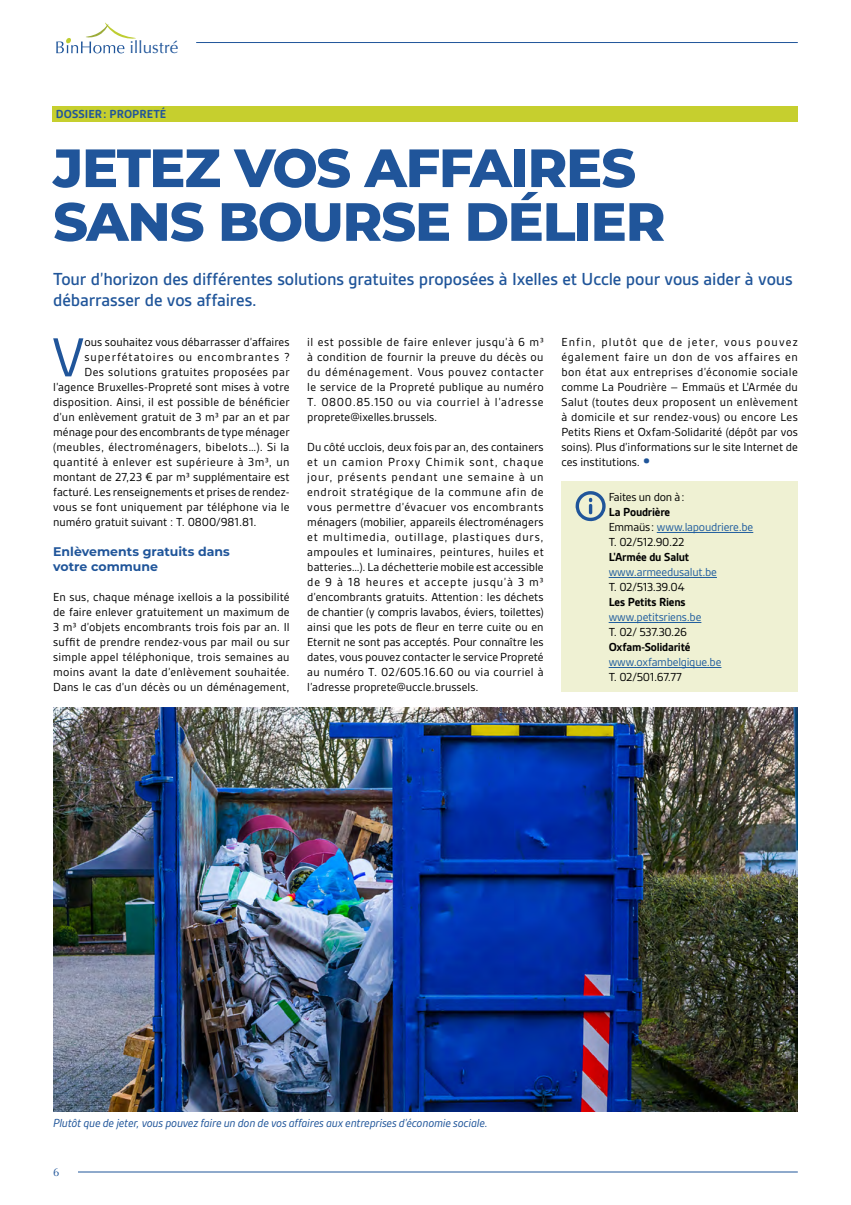
<style>
.page{position:relative;width:851px;height:1205px;background:#fff}
.page>*{position:absolute;margin:0;border:0;box-sizing:border-box;transform-origin:0 0}
.Body{font:59.12px "Gesta";color:#20559a}
.t1{font:800 53.75px/53.8px "Montserrat";letter-spacing:-.025em;color:#20559a}
.Chapeau_Article{font:500 18.75px/21.2px "Gesta";letter-spacing:-.005em;color:#20559a}
.t2{font:17px "Optima";letter-spacing:.005em;color:#20559a}
.Body-2{font:12.5px/15px "Gesta";letter-spacing:.01em;color:#000;text-align:justify}
.Titre_body{font:12.5px/15px "Gesta";letter-spacing:-.02em;color:#000}
.Légende{font:italic 12.5px "Gesta";letter-spacing:-.02em;color:#20559a}
.Body-3{font:12.5px "Gesta";letter-spacing:.035em;color:#000}
.Body-4{font:12.5px "Gesta";letter-spacing:.04em;color:#000}
.Titre_body-2{font:700 12.5px/15px "Montserrat";color:#20559a}
.Body-5{font:12.5px "Gesta";letter-spacing:.075em;color:#000}
.Tetière{font:700 12.5px "Gesta";letter-spacing:.005em;color:#20559a}
.t3{font:11.25px "Optima";color:#20559a}
.s1{font-size:25px;color:#20559a}
.s2{font-weight:700}
.s3{color:#215e9e}
</style>
<div class="page">
<hr style="left:196px;top:42px;width:601px;height:1px;background:#20559a">
<hr style="left:78px;top:1171px;width:719px;height:1px;background:#20559a">
<svg style="left:56px;top:22px;width:80px;height:31px"></svg>
<div style="left:52px;top:106px;width:745px;height:15px;background:#c6cf2e"></div>
<div style="left:561px;top:481px;width:236px;height:210px;background:#eff1d3"></div>
<hr style="left:656px;top:532px;width:97px;height:1px;background:#215e9e">
<hr style="left:608px;top:577px;width:108px;height:1px;background:#215e9e">
<hr style="left:608px;top:622px;width:93px;height:1px;background:#215e9e">
<hr style="left:608px;top:667px;width:113px;height:1px;background:#215e9e">
<svg style="left:575px;top:491px;width:30px;height:30px"></svg>
<img style="left:53px;top:707px;width:744px;height:404px">
<h3 class="t2" style="left:129px;top:38px;width:50px">illustré</h3>
<p class="Tetière" style="left:56px;top:107px;width:112px">DOSSIER: PROPRETÉ</p>
<h2 class="t1" style="left:53px;top:138px;width:613px">JETEZ VOS AFFAIRES<br>SANS BOURSE DÉLIER</h2>
<p class="Chapeau_Article" style="left:53px;top:268px;width:741px">Tour d’horizon des différentes solutions gratuites proposées à Ixelles et Uccle pour vous aider à vous débarrasser de vos affaires.</p>
<p class="Body" style="left:52px;top:324px;width:34px">V</p>
<p class="Body-2" style="left:84px;top:335px;width:206px">ous souhaitez vous débarrasser d’affaires</p>
<p class="Body-2" style="left:307px;top:335px;width:238px">il est possible de faire enlever jusqu’à 6 m³ à condition de fournir la preuve du décès ou du déménagement. Vous pouvez contacter le service de la Propreté publique au numéro T. 0800.85.150 ou via courriel à l’adresse proprete@ixelles.brussels.</p>
<p class="Body-2" style="left:307px;top:440px;width:238px">Du côté ucclois, deux fois par an, des containers et un camion Proxy Chimik sont, chaque jour, présents pendant une semaine à un endroit stratégique de la commune afin de vous permettre d’évacuer vos encombrants ménagers (mobilier, appareils électroménagers et multimedia, outillage, plastiques durs, ampoules et luminaires, peintures, huiles et batteries…). La déchetterie mobile est accessible de 9 à 18 heures et accepte jusqu’à 3 m³ d’encombrants gratuits. Attention : les déchets de chantier (y compris lavabos, éviers, toilettes) ainsi que les pots de fleur en terre cuite ou en Eternit ne sont pas acceptés. Pour connaître les dates, vous pouvez contacter le service Propreté au numéro T. 02/605.16.60 ou via courriel à l’adresse proprete@uccle.brussels.</p>
<p class="Body-2" style="left:561px;top:335px;width:238px">Enfin, plutôt que de jeter, vous pouvez également faire un don de vos affaires en bon état aux entreprises d’économie sociale comme La Poudrière – Emmaüs et L'Armée du Salut (toutes deux proposent un enlèvement à domicile et sur rendez-vous) ou encore Les Petits Riens et Oxfam-Solidarité (dépôt par vos soins). Plus d’informations sur le site Internet de ces institutions.<span class="s1">•</span></p>
<p class="Body-5" style="left:84px;top:350px;width:206px">superfétatoires ou encombrantes ?</p>
<p class="Body-3" style="left:84px;top:365px;width:206px">Des solutions gratuites proposées par</p>
<p class="Body-2" style="left:53px;top:380px;width:238px">l’agence Bruxelles-Propreté sont mises à votre</p>
<p class="Body-2" style="left:53px;top:395px;width:238px">disposition. Ainsi, il est possible de bénéficier</p>
<p class="Body-2" style="left:53px;top:410px;width:238px">d’un enlèvement gratuit de 3 m³ par an et par</p>
<p class="Body-2" style="left:53px;top:425px;width:238px">ménage pour des encombrants de type ménager</p>
<p class="Body-3" style="left:53px;top:440px;width:238px">(meubles, électroménagers, bibelots…). Si la</p>
<p class="Body-4" style="left:53px;top:455px;width:238px">quantité à enlever est supérieure à 3m³, un</p>
<p class="Body-2" style="left:53px;top:470px;width:238px">montant de 27,23 € par m³ supplémentaire est</p>
<p class="Body-2" style="left:53px;top:485px;width:238px">facturé. Les renseignements et prises de rendez-</p>
<p class="Body-2" style="left:53px;top:500px;width:238px">vous se font uniquement par téléphone via le</p>
<p class="Body-2" style="left:53px;top:515px;width:205px">numéro gratuit suivant : T. 0800/981.81.</p>
<p class="Titre_body-2" style="left:53px;top:544px;width:178px">Enlèvements gratuits dans votre commune</p>
<p class="Body-2" style="left:53px;top:590px;width:238px">En sus, chaque ménage ixellois a la possibilité de faire enlever gratuitement un maximum de 3 m³ d’objets encombrants trois fois par an. Il suffit de prendre rendez-vous par mail ou sur simple appel téléphonique, trois semaines au moins avant la date d’enlèvement souhaitée.<br>Dans le cas d’un décès ou un déménagement,</p>
<p class="Titre_body" style="left:608px;top:489px;width:146px">Faites un don à:<br><span class="s2">La Poudrière<br></span>Emmaüs: <span class="s3">www.lapoudriere.be<br></span>T. 02/512.90.22<br><span class="s2">L'Armée du Salut </span><span class="s3">www.armeedusalut.be<br></span>T. 02/513.39.04<br><span class="s2">Les Petits Riens </span><span class="s3">www.petitsriens.be<br></span>T. 02/ 537.30.26<br><span class="s2">Oxfam-Solidarité </span><span class="s3">www.oxfambelgique.be<br></span>T. 02/501.67.77</p>
<p class="Légende" style="left:53px;top:1115px;width:436px">Plutôt que de jeter, vous pouvez faire un don de vos affaires aux entreprises d’économie sociale.</p>
<p class="t3" style="left:53px;top:1166px;width:8px">6</p>
</div>
